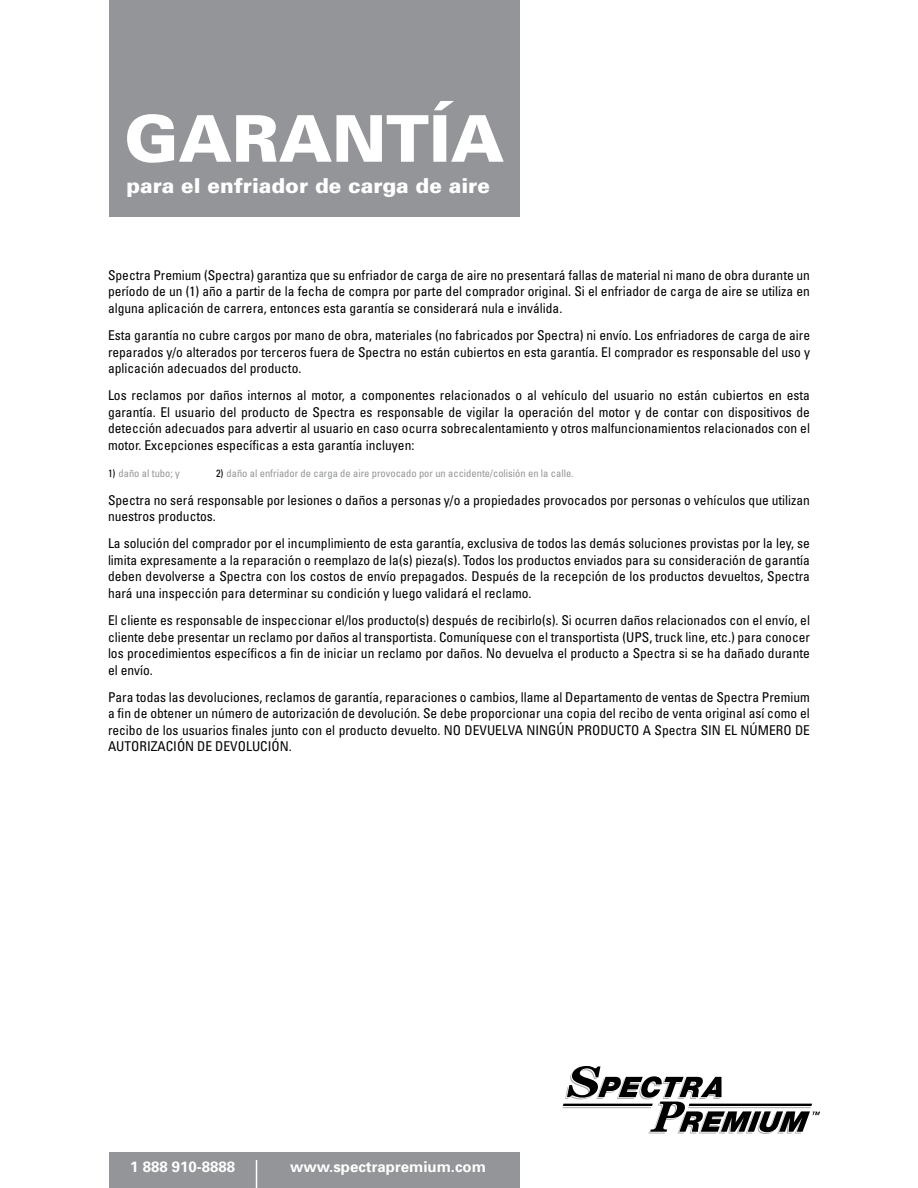
<style>
.page{position:relative;width:918px;height:1188px;background:#fff}
.page>*{position:absolute;margin:0;border:0;box-sizing:border-box;transform-origin:0 0}
.t1{font:900 64.5px "Univers";color:#fff}
.t2{font:900 20.55px "Univers";color:#fff}
.t3{font:700 15px "Univers";color:#fff}
.t4{font:condensed 13.5px/16.5px "Univers";color:#000;text-align:justify}
.t5{font:condensed 10.5px "Univers";color:#939598}
.s1{color:#000}
</style>
<div class="page">
<div style="left:109px;top:1152px;width:410px;height:36px;background:#939598"></div>
<svg style="left:563px;top:1066px;width:257px;height:68px"></svg>
<div style="left:109px;top:0;width:410px;height:217px;background:#939598"></div>
<svg style="left:256px;top:1160px;width:1px;height:28px"></svg>
<h1 class="t1" style="left:125px;top:99px;width:381px">GARANTÍA</h1>
<h2 class="t2" style="left:126px;top:173px;width:365px">para el enfriador de carga de aire</h2>
<p class="t4" style="left:108px;top:267px;width:703px">Spectra Premium (Spectra) garantiza que su enfriador de carga de aire no presentará fallas de material ni mano de obra durante un período de un (1) año a partir de la fecha de compra por parte del comprador original. Si el enfriador de carga de aire se utiliza en alguna aplicación de carrera, entonces esta garantía se considerará nula e inválida.</p>
<p class="t4" style="left:108px;top:327px;width:704px">Esta garantía no cubre cargos por mano de obra, materiales (no fabricados por Spectra) ni envío. Los enfriadores de carga de aire reparados y/o alterados por terceros fuera de Spectra no están cubiertos en esta garantía. El comprador es responsable del uso y aplicación adecuados del producto.</p>
<p class="t4" style="left:108px;top:387px;width:704px">Los reclamos por daños internos al motor, a componentes relacionados o al vehículo del usuario no están cubiertos en esta garantía. El usuario del producto de Spectra es responsable de vigilar la operación del motor y de contar con dispositivos de detección adecuados para advertir al usuario en caso ocurra sobrecalentamiento y otros malfuncionamientos relacionados con el motor. Excepciones específicas a esta garantía incluyen:</p>
<p class="t5" style="left:108px;top:467px;width:73px"><span class="s1">1)</span> daño al tubo; y</p>
<p class="t5" style="left:216px;top:467px;width:359px"><span class="s1">2)</span> daño al enfriador de carga de aire provocado por un accidente/colisión en la calle.</p>
<p class="t4" style="left:108px;top:491px;width:704px">Spectra no será responsable por lesiones o daños a personas y/o a propiedades provocados por personas o vehículos que utilizan nuestros productos.</p>
<p class="t4" style="left:108px;top:535px;width:704px">La solución del comprador por el incumplimiento de esta garantía, exclusiva de todos las demás soluciones provistas por la ley, se limita expresamente a la reparación o reemplazo de la(s) pieza(s). Todos los productos enviados para su consideración de garantía deben devolverse a Spectra con los costos de envío prepagados. Después de la recepción de los productos devueltos, Spectra hará una inspección para determinar su condición y luego validará el reclamo.</p>
<p class="t4" style="left:108px;top:612px;width:704px">El cliente es responsable de inspeccionar el/los producto(s) después de recibirlo(s). Si ocurren daños relacionados con el envío, el cliente debe presentar un reclamo por daños al transportista. Comuníquese con el transportista (UPS, truck line, etc.) para conocer los procedimientos específicos a fin de iniciar un reclamo por daños. No devuelva el producto a Spectra si se ha dañado durante el envío.</p>
<p class="t4" style="left:108px;top:689px;width:704px">Para todas las devoluciones, reclamos de garantía, reparaciones o cambios, llame al Departamento de ventas de Spectra Premium a fin de obtener un número de autorización de devolución. Se debe proporcionar una copia del recibo de venta original así como el recibo de los usuarios finales junto con el producto devuelto. NO DEVUELVA NINGÚN PRODUCTO A Spectra SIN EL NÚMERO DE AUTORIZACIÓN DE DEVOLUCIÓN.</p>
<p class="t3" style="left:130px;top:1157px;width:107px">1 888 910-8888</p>
<p class="t3" style="left:290px;top:1157px;width:197px">www.spectrapremium.com</p>
</div>
